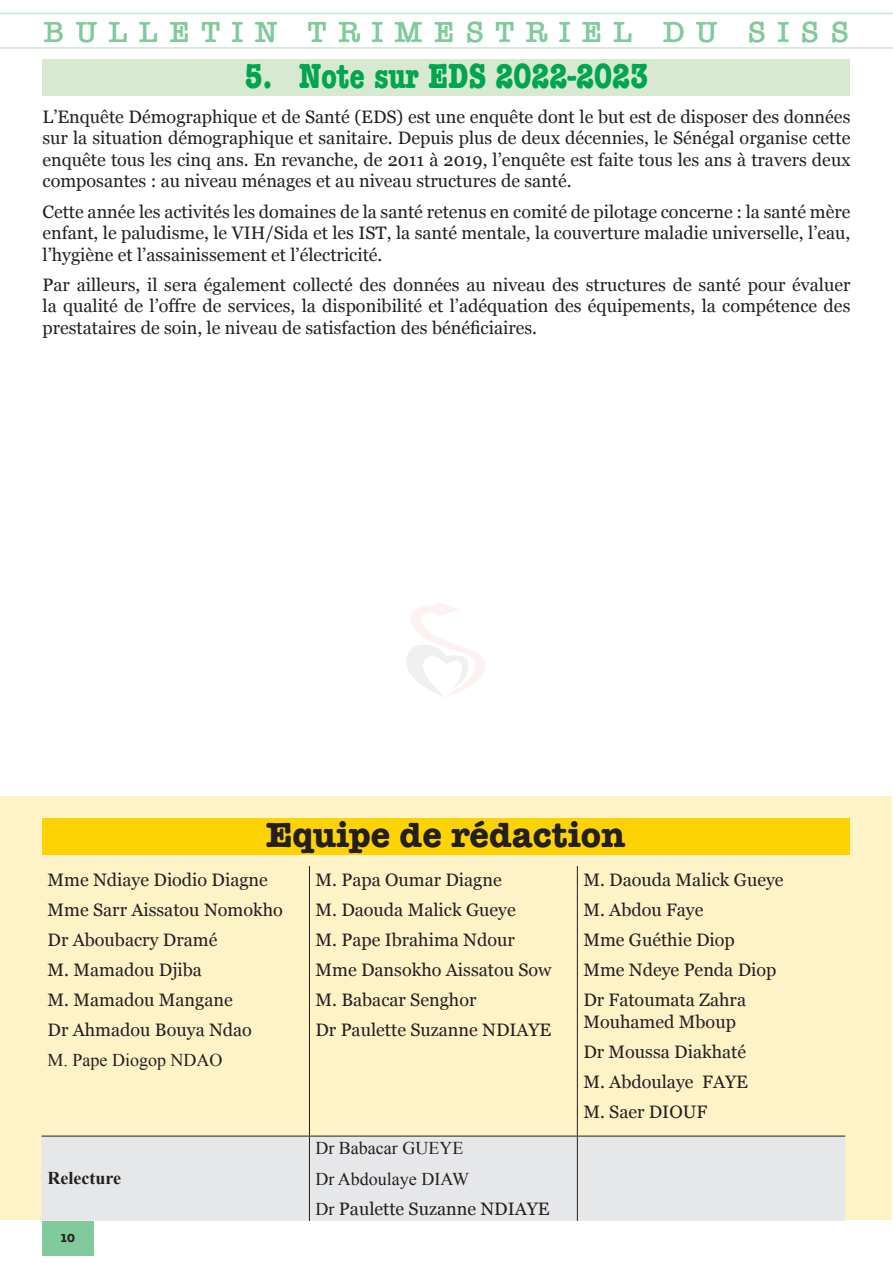
<style>
.page{position:relative;width:893px;height:1263px;background:#fff}
.page>*{position:absolute;margin:0;border:0;box-sizing:border-box;transform-origin:0 0}
.t1{font:700 condensed 36px "American Typewriter";color:#00a54f}
.t2{font:700 36px "American Typewriter";color:#231f20}
.t3{font:600 30px "American Typewriter";letter-spacing:.38em;color:#80ca9c}
.t4{font:18px/30.2px "Georgia";color:#231f20}
.t5{font:18px/30.2px "Times New Roman";color:#231f20}
.t6{font:700 18px "Times New Roman";color:#231f20}
.t7{font:700 12px "American Typewriter";color:#231f20}
.s1{font-family:"Times New Roman"}
</style>
<div class="page">
<div style="left:42px;top:1221px;width:51px;height:35px;background:#80ca9c"></div>
<hr style="left:0;top:13px;width:893px;height:1px;background:#cbe6d3">
<hr style="left:0;top:47px;width:893px;height:2px;background:#cbe6d3">
<div style="left:1px;top:796px;width:891px;height:424px;background:#fef2c7"></div>
<div style="left:43px;top:60px;width:807px;height:36px;background:#d8e9d2"></div>
<div style="left:42px;top:818px;width:807px;height:37px;background:#fed304"></div>
<div style="left:42px;top:1137px;width:803px;height:84px;background:#e6e7e9"></div>
<hr style="left:309px;top:866px;width:1px;height:270px;background:#231f20">
<hr style="left:577px;top:866px;width:1px;height:270px;background:#231f20">
<hr style="left:42px;top:1136px;width:267px;height:1px;background:#231f20">
<hr style="left:309px;top:1136px;width:268px;height:1px;background:#231f20">
<hr style="left:309px;top:1136px;width:1px;height:85px;background:#231f20">
<hr style="left:577px;top:1136px;width:268px;height:1px;background:#231f20">
<hr style="left:577px;top:1136px;width:1px;height:85px;background:#231f20">
<h2 class="t3" style="left:44px;top:9px;width:807px">BULLETIN TRIMESTRIEL DU SISS</h2>
<h1 class="t1" style="left:245px;top:48px;width:405px">5. Note sur EDS 2022-2023</h1>
<p class="t4" style="left:43px;top:105px;width:809px;line-height:21.6px;text-align:justify">L’Enquête Démographique et de Santé (EDS) est une enquête dont le but est de disposer des données sur la situation démographique et sanitaire. Depuis plus de deux décennies, le Sénégal organise cette enquête tous les cinq ans. En revanche, de 2011 à 2019, l’enquête est faite tous les ans à travers deux composantes : au niveau ménages et au niveau structures de santé.</p>
<p class="t4" style="left:43px;top:200px;width:809px;line-height:21.6px;text-align:justify">Cette année les activités les domaines de la santé retenus en comité de pilotage concerne : la santé mère enfant, le paludisme, le VIH/Sida et les IST, la santé mentale, la couverture maladie universelle, l’eau, l’hygiène et l’assainissement et l’électricité.</p>
<p class="t4" style="left:43px;top:273px;width:809px;line-height:21.6px;text-align:justify">Par ailleurs, il sera également collecté des données au niveau des structures de santé pour évaluer la qualité de l’offre de services, la disponibilité et l’adéquation des équipements, la compétence des prestataires de soin, le niveau de satisfaction des bénéficiaires.</p>
<h1 class="t2" style="left:266px;top:804px;width:361px">Equipe de rédaction</h1>
<p class="t4" style="left:48px;top:864px;width:237px">Mme Ndiaye Diodio Diagne<br>Mme Sarr Aissatou Nomokho<br>Dr Aboubacry Dramé<br>M. Mamadou Djiba<br>M. Mamadou Mangane<br>Dr Ahmadou Bouya Ndao</p>
<p class="t5" style="left:48px;top:1045px;width:176px">M. Pape Diogop NDAO</p>
<p class="t4" style="left:315px;top:863px;width:238px">M. Papa Oumar Diagne<br>M. Daouda Malick Gueye<br>M. Pape Ibrahima Ndour<br>Mme Dansokho Aissatou Sow<br>M. Babacar Senghor<br>Dr Paulette Suzanne NDIAYE</p>
<p class="t4" style="left:583px;top:863px;width:202px">M. Daouda Malick Gueye<br>M. Abdou Faye<br>Mme Guéthie Diop<br>Mme Ndeye Penda Diop<br>Dr Fatoumata Zahra</p>
<p class="t4" style="left:583px;top:1005px;width:166px">Mouhamed Mboup<br>Dr Moussa Diakhaté<br>M. Abdoulaye FAYE<br>M. Saer DIOUF</p>
<p class="t6" style="left:48px;top:1166px;width:75px">Relecture</p>
<p class="t7" style="left:60px;top:1228px;width:17px">10</p>
<p class="t5" style="left:315px;top:1133px;width:155px">Dr Babacar GUEYE<br>Dr Abdoulaye DIAW</p>
<p class="t4" style="left:315px;top:1192px;width:236px"><span class="s1">Dr</span> Paulette Suzanne NDIAYE</p>
</div>
